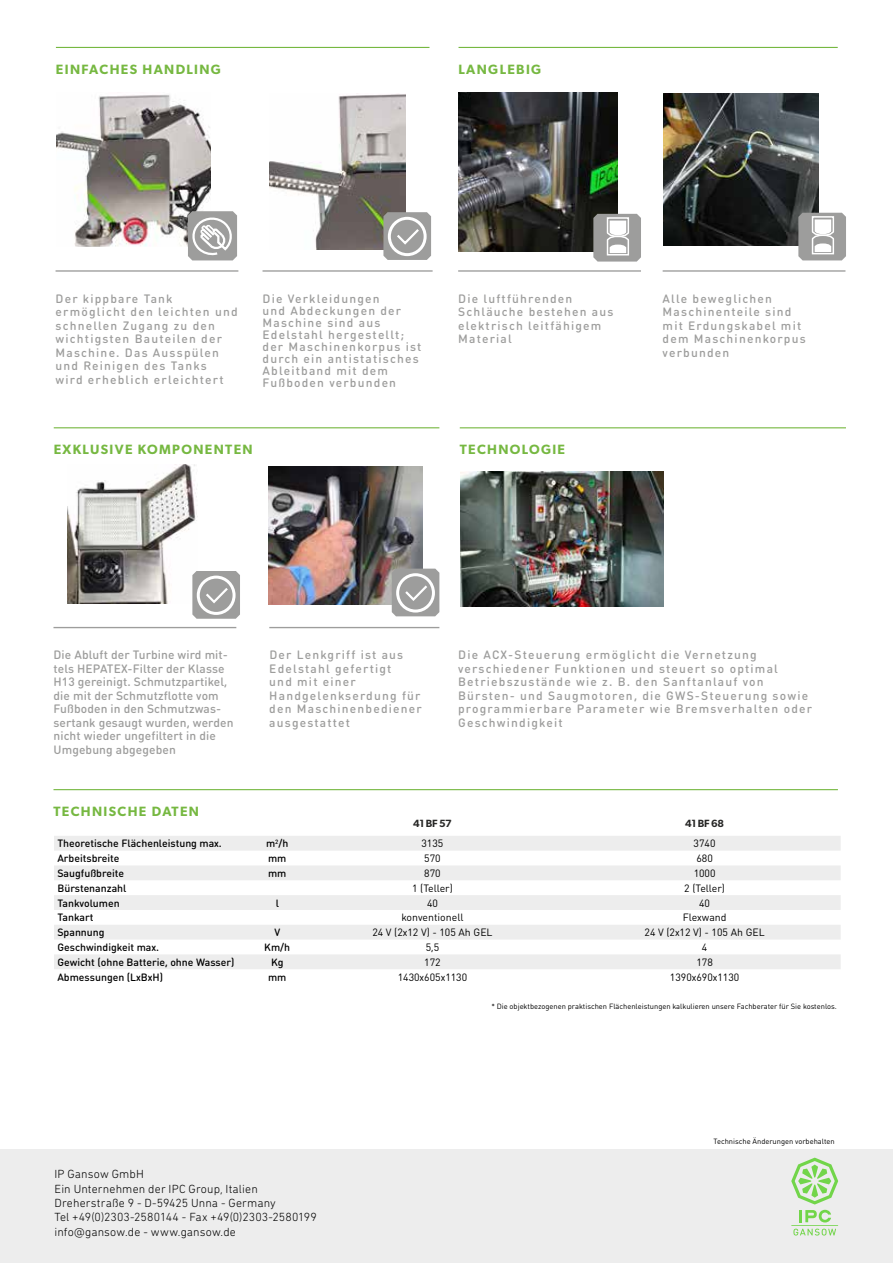
<style>
.page{position:relative;width:893px;height:1263px;background:#fff}
.page>*{position:absolute;margin:0;border:0;box-sizing:border-box;transform-origin:0 0}
.t1{font:600 13.5px "Gibson";letter-spacing:.1em;color:#76b841}
.t2{font:500 12px/13.5px "DIN Round Pro";letter-spacing:.1em;color:#9d9d9c}
.t3{font:500 12px/13.5px "DIN Round Pro";letter-spacing:.01em;color:#9d9d9c}
.t4{font:300 12px/14.4px "DIN Next Rounded LT Pro";letter-spacing:.01em;color:#000}
.t5{font:500 10.5px "DIN Round Pro";color:#000}
.t6{font:10.5px "DIN Round Pro";color:#000}
.t7{font:600 10.5px "Gibson";letter-spacing:-.025em;color:#282827}
.t8{font:7.5px "DIN Round Pro";color:#000}
</style>
<div class="page">
<img style="left:269px;top:94px;width:136px;height:156px">
<div style="left:0;top:1149px;width:893px;height:114px;background:#ededed"></div>
<svg style="left:54px;top:836px;width:787px;height:133px;fill:#ededed"></svg>
<hr style="left:53px;top:789px;width:785px;height:1px;background:#76b841">
<hr style="left:460px;top:427px;width:386px;height:1px;background:#76b841">
<svg style="left:799px;top:1210px;width:32px;height:12px"></svg>
<svg style="left:791px;top:1158px;width:47px;height:46px"></svg>
<svg style="left:793px;top:1228px;width:43px;height:7px"></svg>
<hr style="left:791px;top:1225px;width:47px;height:1px;background:#72d54a">
<hr style="left:53px;top:627px;width:183px;height:1px;background:#9d9d9c">
<hr style="left:56px;top:47px;width:373px;height:1px;background:#76b841">
<img style="left:56px;top:94px;width:154px;height:153px">
<hr style="left:56px;top:270px;width:182px;height:2px;background:#9d9d9c">
<svg style="left:188px;top:211px;width:49px;height:49px"></svg>
<svg style="left:383px;top:212px;width:48px;height:48px"></svg>
<hr style="left:269px;top:627px;width:170px;height:1px;background:#9d9d9c">
<hr style="left:263px;top:270px;width:170px;height:2px;background:#9d9d9c">
<img style="left:460px;top:471px;width:204px;height:136px">
<hr style="left:54px;top:427px;width:385px;height:1px;background:#76b841">
<img style="left:68px;top:465px;width:129px;height:138px">
<svg style="left:192px;top:571px;width:48px;height:48px"></svg>
<img style="left:269px;top:466px;width:154px;height:139px">
<svg style="left:392px;top:569px;width:47px;height:47px;background:#afafae"></svg>
<hr style="left:458px;top:270px;width:183px;height:2px;background:#9d9d9c">
<hr style="left:663px;top:270px;width:182px;height:2px;background:#9d9d9c">
<hr style="left:458px;top:47px;width:380px;height:1px;background:#76b841">
<img style="left:458px;top:93px;width:159px;height:159px">
<img style="left:664px;top:94px;width:154px;height:152px">
<svg style="left:593px;top:214px;width:48px;height:48px"></svg>
<svg style="left:798px;top:213px;width:48px;height:47px"></svg>
<p class="t1" style="left:56px;top:61px;width:167px">EINFACHES HANDLING</p>
<p class="t1" style="left:458px;top:61px;width:84px">LANGLEBIG</p>
<p class="t2" style="left:56px;top:291px;width:184px">Der kippbare Tank ermöglicht den leichten und schnellen Zugang zu den wichtigsten Bauteilen der<br>Maschine. Das Ausspülen und Reinigen des Tanks<br>wird erheblich erleichtert</p>
<p class="t2" style="left:263px;top:292px;width:160px;line-height:12px">Die Verkleidungen<br>und Abdeckungen der<br>Maschine sind aus<br>Edelstahl hergestellt; der Maschinenkorpus ist durch ein antistatisches<br>Ableitband mit dem<br>Fußboden verbunden</p>
<p class="t1" style="left:54px;top:441px;width:200px">EXKLUSIVE KOMPONENTEN</p>
<p class="t2" style="left:458px;top:291px;width:157px">Die luftführenden<br>Schläuche bestehen aus elektrisch leitfähigem<br>Material</p>
<p class="t2" style="left:663px;top:291px;width:145px">Alle beweglichen<br>Maschinenteile sind mit Erdungskabel mit dem Maschinenkorpus verbunden</p>
<p class="t1" style="left:460px;top:441px;width:107px">TECHNOLOGIE</p>
<p class="t3" style="left:53px;top:647px;width:182px">Die Abluft der Turbine wird mit&shy;tels HEPATEX-Filter der Klasse<br>H13 gereinigt. Schmutzpartikel, die mit der Schmutzflotte vom<br>Fußboden in den Schmutzwas&shy;sertank gesaugt wurden, werden nicht wieder ungefiltert in die<br>Umgebung abgegeben</p>
<p class="t1" style="left:53px;top:803px;width:147px">TECHNISCHE DATEN</p>
<p class="t2" style="left:269px;top:647px;width:154px">Der Lenkgriff ist aus<br>Edelstahl gefertigt<br>und mit einer<br>Handgelenkserdung für den Maschinenbediener ausgestattet</p>
<p class="t2" style="left:458px;top:647px;width:355px">Die ACX-Steuerung ermöglicht die Vernetzung verschiedener Funktionen und steuert so optimal Betriebszustände wie z. B. den Sanftanlauf von Bürsten- und Saugmotoren, die GWS-Steuerung sowie programmierbare Parameter wie Bremsverhalten oder Geschwindigkeit</p>
<p class="t7" style="left:413px;top:817px;width:40px">41 BF 57</p>
<p class="t7" style="left:685px;top:817px;width:40px">41 BF 68</p>
<p class="t5" style="left:57px;top:836px;width:166px">Theoretische Flächenleistung max.</p>
<p class="t5" style="left:266px;top:836px;width:24px">m<sup>2</sup>/h</p>
<p class="t6" style="left:421px;top:836px;width:23px">3135</p>
<p class="t6" style="left:694px;top:836px;width:23px">3740</p>
<p class="t5" style="left:57px;top:851px;width:64px">Arbeitsbreite</p>
<p class="t5" style="left:268px;top:851px;width:20px">mm</p>
<p class="t6" style="left:424px;top:851px;width:18px">570</p>
<p class="t6" style="left:696px;top:851px;width:18px">680</p>
<p class="t5" style="left:57px;top:866px;width:68px">Saugfußbreite</p>
<p class="t5" style="left:268px;top:866px;width:20px">mm</p>
<p class="t6" style="left:424px;top:866px;width:18px">870</p>
<p class="t6" style="left:694px;top:866px;width:23px">1000</p>
<p class="t5" style="left:57px;top:881px;width:70px">Bürstenanzahl</p>
<p class="t6" style="left:412px;top:881px;width:42px">1 (Teller)</p>
<p class="t6" style="left:684px;top:881px;width:42px">2 (Teller)</p>
<p class="t5" style="left:57px;top:895px;width:64px">Tankvolumen</p>
<p class="t5" style="left:276px;top:895px;width:5px">l</p>
<p class="t6" style="left:427px;top:896px;width:12px">40</p>
<p class="t6" style="left:699px;top:896px;width:12px">40</p>
<p class="t5" style="left:57px;top:910px;width:37px">Tankart</p>
<p class="t6" style="left:402px;top:910px;width:63px">konventionell</p>
<p class="t6" style="left:683px;top:910px;width:45px">Flexwand</p>
<p class="t5" style="left:57px;top:925px;width:49px">Spannung</p>
<p class="t5" style="left:274px;top:925px;width:7px">V</p>
<p class="t6" style="left:372px;top:925px;width:122px">24 V (2x12 V) - 105 Ah GEL</p>
<p class="t6" style="left:644px;top:925px;width:122px">24 V (2x12 V) - 105 Ah GEL</p>
<p class="t5" style="left:57px;top:940px;width:103px">Geschwindigkeit max.</p>
<p class="t5" style="left:264px;top:940px;width:27px">Km/h</p>
<p class="t6" style="left:426px;top:940px;width:15px">5,5</p>
<p class="t6" style="left:702px;top:940px;width:7px">4</p>
<p class="t5" style="left:57px;top:955px;width:179px">Gewicht (ohne Batterie, ohne Wasser)</p>
<p class="t5" style="left:271px;top:955px;width:14px">Kg</p>
<p class="t6" style="left:424px;top:955px;width:18px">172</p>
<p class="t6" style="left:696px;top:955px;width:18px">178</p>
<p class="t5" style="left:57px;top:970px;width:107px">Abmessungen (LxBxH)</p>
<p class="t5" style="left:268px;top:970px;width:20px">mm</p>
<p class="t6" style="left:398px;top:970px;width:71px">1430x605x1130</p>
<p class="t6" style="left:670px;top:970px;width:71px">1390x690x1130</p>
<p class="t8" style="left:491px;top:1001px;width:347px">* Die objektbezogenen praktischen Flächenleistungen kalkulieren unsere Fachberater für Sie kostenlos.</p>
<p class="t4" style="left:54px;top:1167px;width:264px">IP Gansow GmbH<br>Ein Unternehmen der IPC Group, Italien Dreherstraße 9 - D-59425 Unna - Germany<br>Tel +49(0)2303-2580144 - Fax +49(0)2303-2580199 info@gansow.de - www.gansow.de</p>
<p class="t8" style="left:714px;top:1136px;width:123px">Technische Änderungen vorbehalten</p>
</div>
